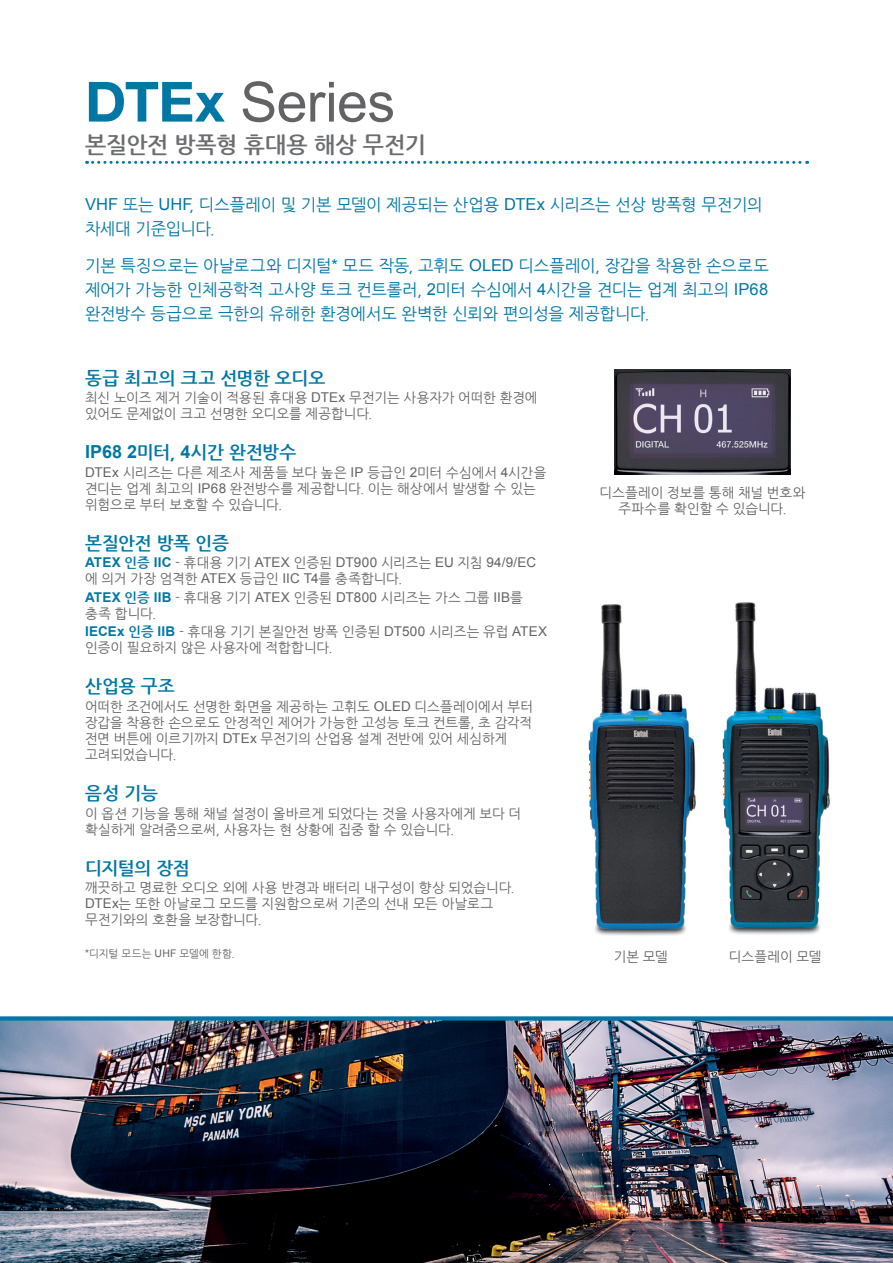
<style>
.page{position:relative;width:893px;height:1263px;background:#fff}
.page>*{position:absolute;margin:0;border:0;box-sizing:border-box;transform-origin:0 0}
.t1{font:55.5px "Arial";letter-spacing:-.01em;color:#636366}
.Rule_below{font:700 22.5px "Nanum Gothic";letter-spacing:-.005em;color:#6c6d70}
.Headline_1{font:700 18px "Nanum Gothic";letter-spacing:-.01em;color:#0077a5}
.Quote_Text{font:16.5px/24px "Nanum Gothic";letter-spacing:-.01em;color:#0077a5}
.body{font:13.5px/16.2px "Nanum Gothic";color:#636366}
.body-2{font:10.5px "Nanum Gothic";color:#636366}
.s1{font-family:"Helvetica Neue";font-weight:700;color:#0077a5}
.s2{font-family:"Arial"}
.s3{font-family:"Arial";font-weight:700;color:#0077a5}
.s4{font-weight:700;color:#0077a5}
</style>
<div class="page">
<img style="left:0;top:1020px;width:893px;height:243px">
<svg style="left:0;top:1016px;width:893px;height:4px;fill:#0077a5"></svg>
<svg style="left:87px;top:161px;width:721px;height:3px"></svg>
<img style="left:615px;top:370px;width:175px;height:104px">
<img style="left:722px;top:602px;width:108px;height:333px">
<img style="left:588px;top:604px;width:108px;height:332px">
<p class="t1" style="left:85px;top:66px;width:312px"><span class="s1">DTEx</span> Series</p>
<p class="Rule_below" style="left:85px;top:134px;width:342px">본질안전 방폭형 휴대용 해상 무전기</p>
<p class="Quote_Text" style="left:85px;top:193px;width:679px"><span class="s2">VHF</span> 또는 <span class="s2">UHF</span>, 디스플레이 및 기본 모델이 제공되는 산업용 <span class="s2">DTEx</span> 시리즈는 선상 방폭형 무전기의 차세대 기준입니다.</p>
<p class="Quote_Text" style="left:85px;top:254px;width:685px;text-align:justify">기본 특징으로는 아날로그와 디지털<span class="s2">*</span> 모드 작동, 고휘도 <span class="s2">OLED</span> 디스플레이, 장갑을 착용한 손으로도 제어가 가능한 인체공학적 고사양 토크 컨트롤러, <span class="s2">2</span>미터 수심에서 <span class="s2">4</span>시간을 견디는 업계 최고의 <span class="s2">IP68 </span>완전방수 등급으로 극한의 유해한 환경에서도 완벽한 신뢰와 편의성을 제공합니다.</p>
<p class="Headline_1" style="left:85px;top:369px;width:242px">동급 최고의 크고 선명한 오디오</p>
<p class="body" style="left:85px;top:390px;width:454px">최신 노이즈 제거 기술이 적용된 휴대용 <span class="s2">DTEx</span> 무전기는 사용자가 어떠한 환경에 있어도 문제없이 크고 선명한 오디오를 제공합니다.</p>
<p class="Headline_1" style="left:85px;top:444px;width:213px"><span class="s2">IP68 2</span>미터, <span class="s2">4</span>시간 완전방수</p>
<p class="body" style="left:85px;top:464px;width:463px"><span class="s2">DTEx</span> 시리즈는 다른 제조사 제품들 보다 높은 <span class="s2">IP</span> 등급인 <span class="s2">2</span>미터 수심에서 <span class="s2">4</span>시간을 견디는 업계 최고의 <span class="s2">IP68</span> 완전방수를 제공합니다. 이는 해상에서 발생할 수 있는 위험으로 부터 보호할 수 있습니다.</p>
<p class="Headline_1" style="left:85px;top:534px;width:146px">본질안전 방폭 인증</p>
<p class="body" style="left:85px;top:555px;width:453px"><span class="s3">ATEX</span> <span class="s4">인증</span> <span class="s3">IIC</span> - 휴대용 기기 <span class="s2">ATEX</span> 인증된 <span class="s2">DT900</span> 시리즈는 <span class="s2">EU</span> 지침 <span class="s2">94/9/EC </span>에 의거 가장 엄격한 <span class="s2">ATEX</span> 등급인 <span class="s2">IIC T4</span>를 충족합니다.</p>
<p class="body" style="left:85px;top:589px;width:439px"><span class="s3">ATEX</span> <span class="s4">인증</span> <span class="s3">IIB</span> - 휴대용 기기 <span class="s2">ATEX</span> 인증된 <span class="s2">DT800</span> 시리즈는 가스 그룹 <span class="s2">IIB</span>를 충족 합니다.</p>
<p class="body" style="left:85px;top:624px;width:464px"><span class="s3">IECEx</span> <span class="s4">인증</span> <span class="s3">IIB</span> - 휴대용 기기 본질안전 방폭 인증된 <span class="s2">DT500</span> 시리즈는 유럽 <span class="s2">ATEX </span>인증이 필요하지 않은 사용자에 적합합니다.</p>
<p class="Headline_1" style="left:85px;top:678px;width:91px">산업용 구조</p>
<p class="body" style="left:85px;top:698px;width:449px">어떠한 조건에서도 선명한 화면을 제공하는 고휘도 <span class="s2">OLED</span> 디스플레이에서 부터 장갑을 착용한 손으로도 안정적인 제어가 가능한 고성능 토크 컨트롤, 초 감각적 전면 버튼에 이르기까지 <span class="s2">DTEx</span> 무전기의 산업용 설계 전반에 있어 세심하게 고려되었습니다.</p>
<p class="Headline_1" style="left:85px;top:785px;width:75px">음성 기능</p>
<p class="body" style="left:85px;top:805px;width:438px">이 옵션 기능을 통해 채널 설정이 올바르게 되었다는 것을 사용자에게 보다 더 확실하게 알려줌으로써, 사용자는 현 상황에 집중 할 수 있습니다.</p>
<p class="Headline_1" style="left:85px;top:859px;width:106px">디지털의 장점</p>
<p class="body" style="left:85px;top:880px;width:431px">깨끗하고 명료한 오디오 외에 사용 반경과 배터리 내구성이 향상 되었습니다.<br><span class="s2">DTEx</span>는 또한 아날로그 모드를 지원함으로써 기존의 선내 모든 아날로그 무전기와의 호환을 보장합니다.</p>
<p class="body-2" style="left:85px;top:949px;width:151px"><span class="s2">*</span>디지털 모드는 <span class="s2">UHF</span> 모델에 한함.</p>
<p class="body" style="left:600px;top:485px;width:207px;text-align:center">디스플레이 정보를 통해 채널 번호와 주파수를 확인할 수 있습니다.</p>
<p class="body" style="left:614px;top:949px;width:56px">기본 모델</p>
<p class="body" style="left:729px;top:949px;width:94px">디스플레이 모델</p>
</div>
